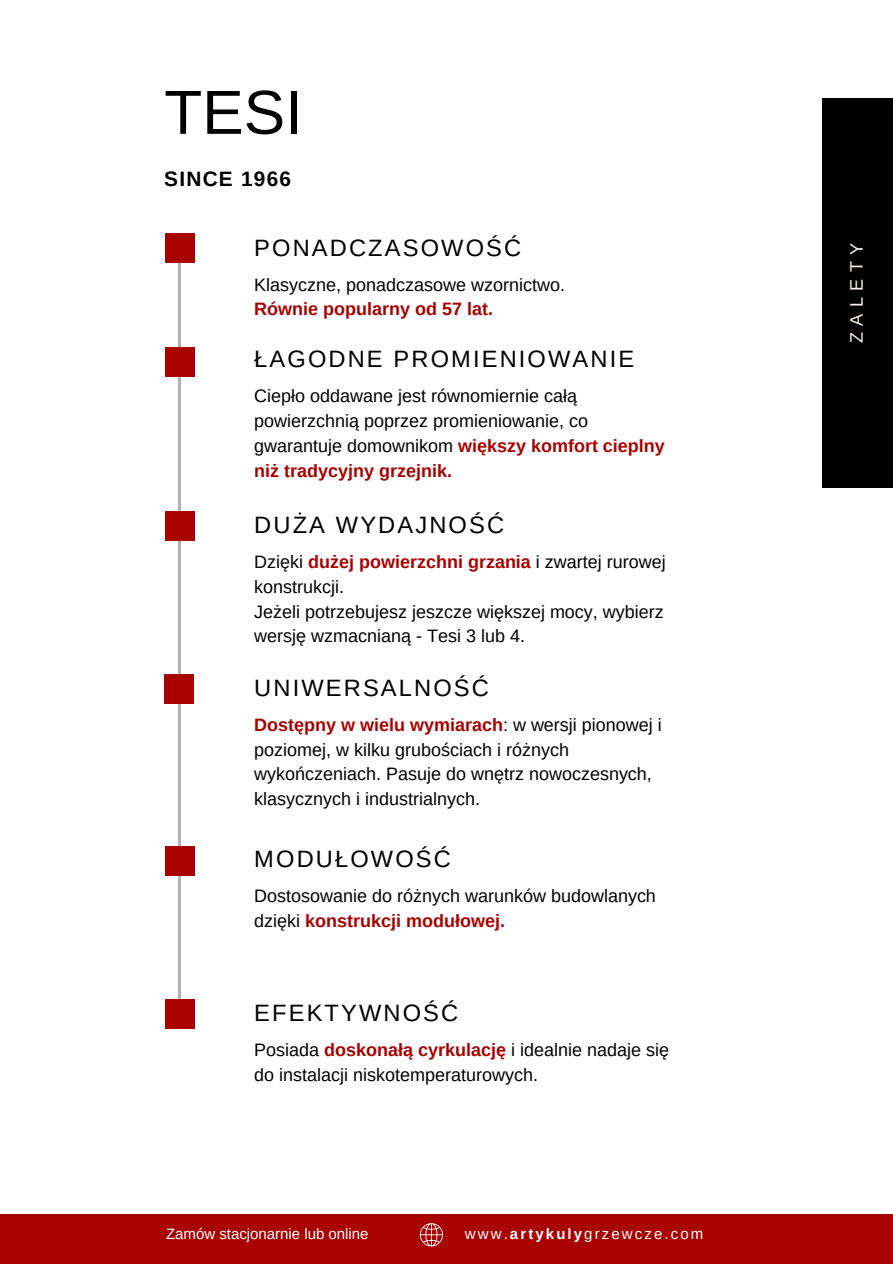
<style>
.page{position:relative;width:893px;height:1264px;background:#fff}
.page>*{position:absolute;margin:0;border:0;box-sizing:border-box;transform-origin:0 0}
.t1{font:62.1px "Arimo";color:#000}
.t2{font:23.7px "Arimo";letter-spacing:.09em;color:#000}
.t3{font:700 20.85px "Arimo";letter-spacing:.06em;color:#000}
.t4{font:18.15px "Arimo";letter-spacing:.35em;color:#f7f0e2}
.t5{font:18px/24.8px "Arimo";color:#000}
.t6{font:700 18px "Arimo";color:#a80202}
.t7{font:15px "Arimo";color:#fff}
.t8{font:15px "Arimo";letter-spacing:.14em;color:#fff}
.s1{font-weight:700;color:#a80202}
.s2{font-weight:700}
</style>
<div class="page">
<hr style="left:179px;top:233px;width:2px;height:795px;background:#000">
<div style="left:165px;top:347px;width:29px;height:29px;background:#a80202"></div>
<div style="left:166px;top:233px;width:29px;height:29px;background:#a80202"></div>
<div style="left:166px;top:511px;width:29px;height:29px;background:#a80202"></div>
<div style="left:164px;top:674px;width:29px;height:30px;background:#a80202"></div>
<div style="left:166px;top:846px;width:29px;height:29px;background:#a80202"></div>
<div style="left:166px;top:999px;width:29px;height:29px;background:#a80202"></div>
<div style="left:0;top:1214px;width:892px;height:49px;background:#a80202"></div>
<svg style="left:419px;top:1223px;width:24px;height:23px"></svg>
<div style="left:822px;top:99px;width:70px;height:389px;background:#000"></div>
<h1 class="t1" style="left:164px;top:78px;width:140px">TESI</h1>
<p class="t3" style="left:164px;top:167px;width:128px">SINCE 1966</p>
<h2 class="t2" style="left:254px;top:234px;width:268px">PONADCZASOWOŚĆ</h2>
<p class="t5" style="left:254px;top:272px;width:312px">Klasyczne, ponadczasowe wzornictwo.</p>
<p class="t6" style="left:254px;top:299px;width:240px">Równie popularny od 57 lat.</p>
<h2 class="t2" style="left:254px;top:346px;width:381px">ŁAGODNE PROMIENIOWANIE</h2>
<p class="t5" style="left:254px;top:384px;width:412px">Ciepło oddawane jest równomiernie całą powierzchnią poprzez promieniowanie, co gwarantuje domownikom <span class="s1">większy komfort cieplny niż tradycyjny grzejnik.</span></p>
<h2 class="t2" style="left:254px;top:512px;width:251px">DUŻA WYDAJNOŚĆ</h2>
<p class="t5" style="left:254px;top:549px;width:413px">Dzięki <span class="s1">dużej powierzchni grzania</span> i zwartej rurowej konstrukcji.<br>Jeżeli potrzebujesz jeszcze większej mocy, wybierz wersję wzmacnianą - Tesi 3 lub 4.</p>
<h2 class="t2" style="left:254px;top:674px;width:236px">UNIWERSALNOŚĆ</h2>
<p class="t5" style="left:254px;top:712px;width:409px"><span class="s1">Dostępny w wielu wymiarach</span>: w wersji pionowej i poziomej, w kilku grubościach i różnych wykończeniach. Pasuje do wnętrz nowoczesnych, klasycznych i industrialnych.</p>
<h2 class="t2" style="left:254px;top:845px;width:198px">MODUŁOWOŚĆ</h2>
<p class="t5" style="left:254px;top:883px;width:403px">Dostosowanie do różnych warunków budowlanych dzięki <span class="s1">konstrukcji modułowej.</span></p>
<h2 class="t2" style="left:254px;top:999px;width:205px">EFEKTYWNOŚĆ</h2>
<p class="t5" style="left:254px;top:1037px;width:416px">Posiada <span class="s1">doskonałą cyrkulację</span> i idealnie nadaje się do instalacji niskotemperaturowych.</p>
<p class="t7" style="left:166px;top:1225px;width:204px">Zamów stacjonarnie lub online</p>
<p class="t8" style="left:465px;top:1225px;width:240px">www.<span class="s2">artykuly</span>grzewcze.com</p>
<p class="t4" style="left:846px;top:343px;width:102px;rotate:-90deg">ZALETY</p>
</div>
